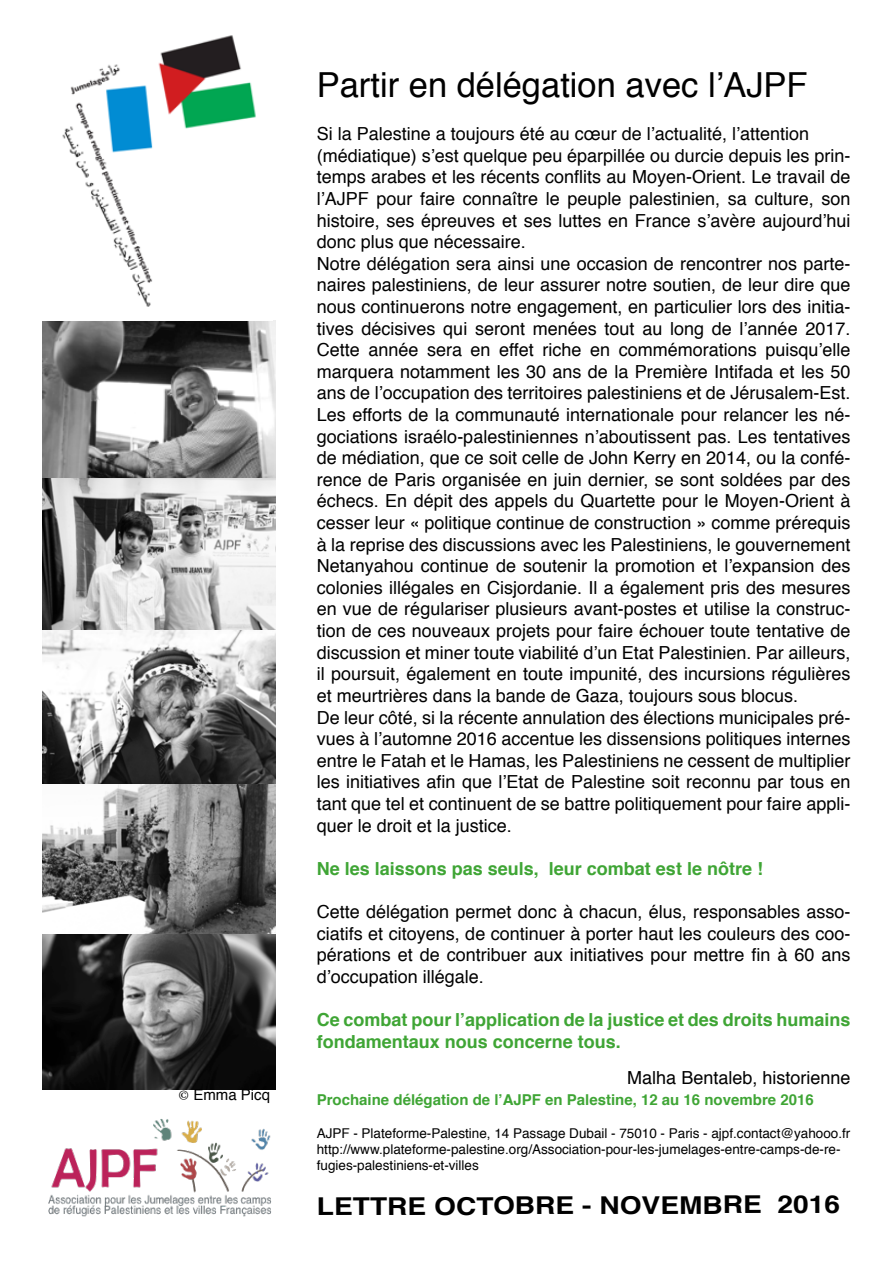
<style>
.page{position:relative;width:893px;height:1263px;background:#fff}
.page>*{position:absolute;margin:0;border:0;box-sizing:border-box;transform-origin:0 0}
.t1{font:34.5px "Helvetica";color:#000}
.t2{font:700 24.6px "Helvetica";letter-spacing:-.005em;color:#000;scale:1.15 1}
.t3{font:18px/21.6px "Helvetica";color:#000}
.t4{font:700 18px/21.6px "Helvetica";color:#3fa535}
.t5{font:700 15px "Helvetica";color:#3fa535}
.t6{font:15px "Helvetica";color:#000}
.t7{font:13.5px/16.2px "Helvetica";color:#000}
.s1{font-family:"Minion Pro"}
</style>
<div class="page">
<img style="left:43px;top:321px;width:232px;height:309px">
<img style="left:62px;top:35px;width:194px;height:272px">
<img style="left:48px;top:1119px;width:224px;height:98px">
<img style="left:43px;top:630px;width:233px;height:309px">
<img style="left:43px;top:934px;width:232px;height:155px">
<p class="t6" style="left:179px;top:1083px;width:93px"><span class="s1">©</span> Emma Picq</p>
<h1 class="t1" style="left:317px;top:58px;width:492px">Partir en délégation avec l’AJPF</h1>
<p class="t3" style="left:317px;top:124px;width:535px">Si la Palestine a toujours été au cœur de l’actualité, l’attention (médiatique) s’est quelque peu éparpillée ou durcie depuis les prin&shy;temps arabes et les récents conflits au Moyen-Orient. Le travail de l’AJPF pour faire connaître le peuple palestinien, sa culture, son histoire, ses épreuves et ses luttes en France s’avère aujourd’hui donc plus que nécessaire.<br>Notre délégation sera ainsi une occasion de rencontrer nos parte&shy;naires palestiniens, de leur assurer notre soutien, de leur dire que nous continuerons notre engagement, en particulier lors des initia&shy;tives décisives qui seront menées tout au long de l’année 2017.<br>Cette année sera en effet riche en commémorations puisqu’elle marquera notamment les 30 ans de la Première Intifada et les 50 ans de l’occupation des territoires palestiniens et de Jérusalem-Est.<br>Les efforts de la communauté internationale pour relancer les né&shy;gociations israélo-palestiniennes n’aboutissent pas. Les tentatives de médiation, que ce soit celle de John Kerry en 2014, ou la confé&shy;rence de Paris organisée en juin dernier, se sont soldées par des échecs. En dépit des appels du Quartette pour le Moyen-Orient à cesser leur « politique continue de construction » comme prérequis à la reprise des discussions avec les Palestiniens, le gouvernement Netanyahou continue de soutenir la promotion et l’expansion des colonies illégales en Cisjordanie. Il a également pris des mesures en vue de régulariser plusieurs avant-postes et utilise la construc&shy;tion de ces nouveaux projets pour faire échouer toute tentative de discussion et miner toute viabilité d’un Etat Palestinien. Par ailleurs, il poursuit, également en toute impunité, des incursions régulières et meurtrières dans la bande de Gaza, toujours sous blocus.<br>De leur côté, si la récente annulation des élections municipales pré&shy;vues à l’automne 2016 accentue les dissensions politiques internes entre le Fatah et le Hamas, les Palestiniens ne cessent de multiplier les initiatives afin que l’Etat de Palestine soit reconnu par tous en tant que tel et continuent de se battre politiquement pour faire appli&shy;quer le droit et la justice.</p>
<p class="t4" style="left:317px;top:858px;width:448px">Ne les laissons pas seuls, leur combat est le nôtre !</p>
<p class="t3" style="left:317px;top:901px;width:535px;text-align:justify">Cette délégation permet donc à chacun, élus, responsables asso&shy;ciatifs et citoyens, de continuer à porter haut les couleurs des coo&shy;pérations et de contribuer aux initiatives pour mettre fin à 60 ans d’occupation illégale.</p>
<p class="t4" style="left:317px;top:1009px;width:535px">Ce combat pour l’application de la justice et des droits humains fondamentaux nous concerne tous.</p>
<p class="t3" style="left:627px;top:1067px;width:225px">Malha Bentaleb, historienne</p>
<p class="t5" style="left:317px;top:1088px;width:498px">Prochaine délégation de l’AJPF en Palestine, 12 au 16 novembre 2016</p>
<p class="t7" style="left:317px;top:1125px;width:535px">AJPF - Plateforme-Palestine, 14 Passage Dubail - 75010 - Paris - ajpf.contact@yahooo.fr http://www.plateforme-palestine.org/Association-pour-les-jumelages-entre-camps-de-re&shy;fugies-palestiniens-et-villes</p>
<h2 class="t2" style="left:317px;top:1185px;width:457px">LETTRE OCTOBRE - NOVEMBRE 2016</h2>
</div>
